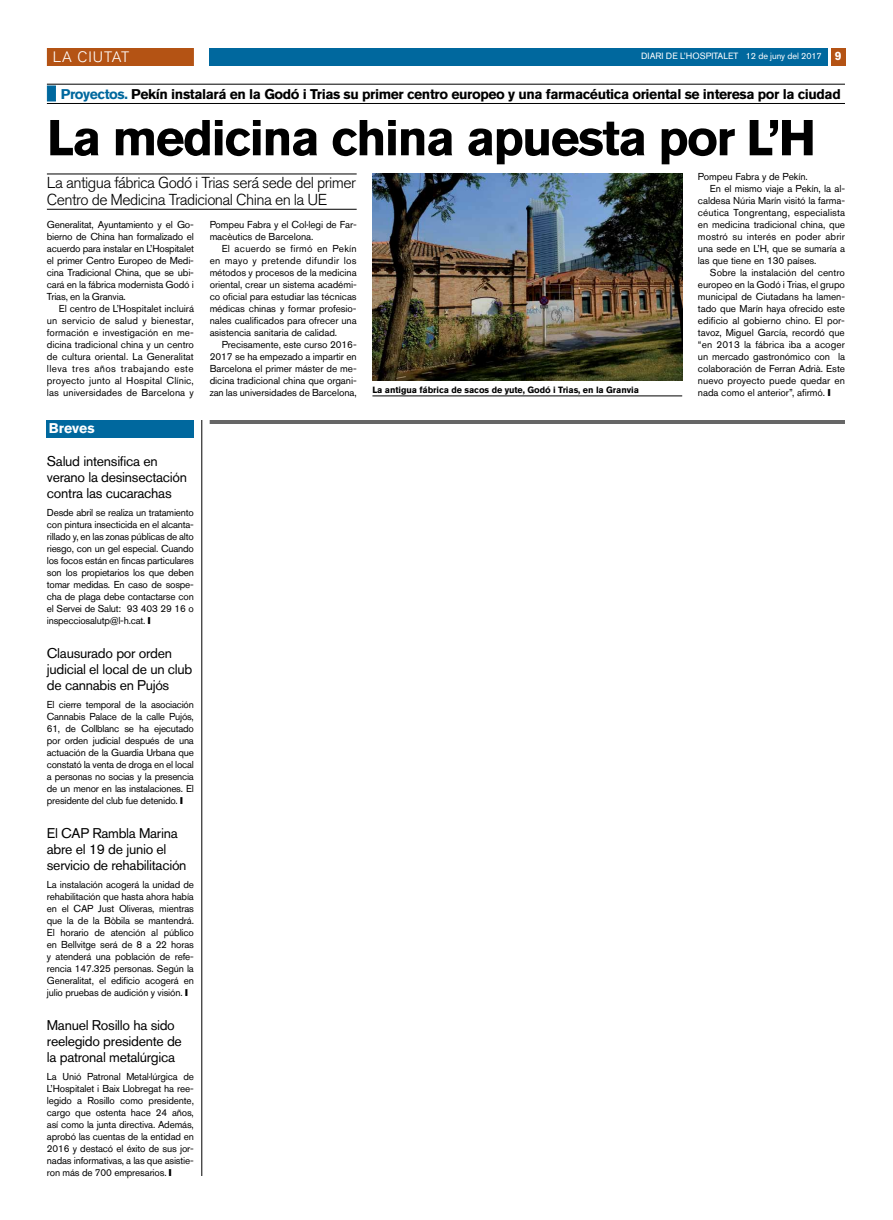
<style>
.page{position:relative;width:893px;height:1220px;background:#fff}
.page>*{position:absolute;margin:0;border:0;box-sizing:border-box;transform-origin:0 0}
.t1{font:700 50px "Akzidenz Grotesk BQ";letter-spacing:-.035em;color:#000}
.t2{font:300 15.8px/17px "Akzidenz Grotesk BQ";letter-spacing:-.035em;color:#000}
.t3{font:300 15px "Akzidenz Grotesk BQ";letter-spacing:.06em;color:#fff}
.t4{font:14px/16px "Akzidenz Grotesk BQ";letter-spacing:-.02em;color:#000}
.t5{font:700 14px "Akzidenz Grotesk BQ";letter-spacing:-.03em;color:#000}
.t6{font:700 14px "Akzidenz Grotesk BQ";color:#fff}
.t7{font:10px/12px "Akzidenz Grotesk BQ";letter-spacing:-.005em;color:#000;text-align:justify}
.t8{font:10px "Akzidenz Grotesk BQ";letter-spacing:.015em;color:#000}
.t9{font:700 9px "Akzidenz Grotesk BQ";letter-spacing:-.01em;color:#000}
.t10{font:9px "Akzidenz Grotesk BQ";color:#fff}
.s1{font-style:inherit}
.s2{font-weight:700;font-size:12px}
.s3{color:#00689e}
</style>
<div class="page">
<div style="left:210px;top:48px;width:618px;height:18px;background:#00689e"></div>
<div style="left:831px;top:48px;width:14px;height:18px;background:#b45314"></div>
<div style="left:47px;top:48px;width:147px;height:18px;background:#b45314"></div>
<hr style="left:210px;top:420px;width:635px;height:4px;background:#666">
<hr style="left:202px;top:420px;width:1px;height:756px;background:#000">
<div style="left:47px;top:420px;width:147px;height:18px;background:#00689e"></div>
<hr style="left:47px;top:84px;width:798px;height:1px;background:#000">
<hr style="left:47px;top:103px;width:798px;height:1px;background:#000">
<div style="left:47px;top:86px;width:9px;height:16px;background:#00689e;border:1px solid #00689e"></div>
<hr style="left:47px;top:174px;width:310px;height:1px;background:#000">
<hr style="left:47px;top:209px;width:310px;height:1px;background:#000">
<img style="left:372px;top:173px;width:310px;height:208px">
<hr style="left:372px;top:396px;width:310px;height:1px;background:#000">
<h3 class="t3" style="left:53px;top:49px;width:78px">la ciutat</h3>
<p class="t10" style="left:641px;top:51px;width:202px">DIARI DE L’HOSPITALET <span class="s1">12 de juny del 2017</span> <span class="s2">9</span></p>
<h3 class="t5" style="left:61px;top:86px;width:781px"><span class="s3">Proyectos.</span> Pekín instalará en la Godó i Trias su primer centro europeo y una farmacéutica oriental se interesa por la ciudad</h3>
<h1 class="t1" style="left:47px;top:109px;width:771px">La medicina china apuesta por L’H</h1>
<h2 class="t2" style="left:47px;top:174px;width:311px">La antigua fábrica Godó i Trias será sede del primer<br>Centro de Medicina Tradicional China en la U E</h2>
<p class="t7" style="left:698px;top:170px;width:111px">Pompeu Fabra y de Pekín.</p>
<p class="t7" style="left:710px;top:182px;width:137px">En el mismo viaje a Pekín, la al-</p>
<p class="t7" style="left:698px;top:194px;width:149px">caldesa Núria Marín visitó la farma-</p>
<p class="t7" style="left:698px;top:206px;width:149px">céutica Tongrentang, especialista</p>
<p class="t7" style="left:698px;top:218px;width:149px">en medicina tradicional china, que</p>
<p class="t8" style="left:698px;top:231px;width:148px">mostró su interés en poder abrir</p>
<p class="t7" style="left:698px;top:242px;width:149px">una sede en L’H, que se sumaría a</p>
<p class="t7" style="left:698px;top:254px;width:120px">las que tiene en 130 países.</p>
<p class="t7" style="left:710px;top:266px;width:136px">Sobre la instalación del centro</p>
<p class="t7" style="left:698px;top:278px;width:149px">europeo en la Godó i Trias, el grupo</p>
<p class="t7" style="left:698px;top:290px;width:149px">municipal de Ciutadans ha lamen-</p>
<p class="t7" style="left:698px;top:302px;width:149px">tado que Marín haya ofrecido este</p>
<p class="t7" style="left:698px;top:314px;width:148px">edificio al gobierno chino. El por-</p>
<p class="t7" style="left:698px;top:326px;width:148px">tavoz, Miguel García, recordó que</p>
<p class="t7" style="left:698px;top:338px;width:148px">“en 2013 la fábrica iba a acoger</p>
<p class="t7" style="left:698px;top:350px;width:149px">un mercado gastronómico con la</p>
<p class="t7" style="left:698px;top:362px;width:149px">colaboración de Ferran Adrià. Este</p>
<p class="t7" style="left:698px;top:374px;width:148px">nuevo proyecto puede quedar en</p>
<p class="t7" style="left:698px;top:386px;width:129px">nada como el anterior”, afirmó.</p>
<p class="t7" style="left:47px;top:218px;width:149px">Generalitat, Ayuntamiento y el Go&shy;bierno de China han formalizado el acuerdo para instalar en L’Hospitalet el primer Centro Europeo de Medi&shy;cina Tradicional China, que se ubi&shy;cará en la fábrica modernista Godó i Trias, en la Granvia.</p>
<p class="t7" style="left:47px;top:302px;width:149px;text-indent:12px">El centro de L’Hospitalet incluirá un servicio de salud y bienestar, formación e investigación en me&shy;dicina tradicional china y un centro de cultura oriental. La Generalitat lleva tres años trabajando este proyecto junto al Hospital Clínic, las universidades de Barcelona y</p>
<p class="t7" style="left:210px;top:218px;width:149px">Pompeu Fabra y el Col·legi de Far&shy;macèutics de Barcelona.</p>
<p class="t7" style="left:210px;top:242px;width:149px;text-indent:12px">El acuerdo se firmó en Pekín en mayo y pretende difundir los métodos y procesos de la medicina oriental, crear un sistema académi&shy;co oficial para estudiar las técnicas médicas chinas y formar profesio&shy;nales cualificados para ofrecer una asistencia sanitaria de calidad.</p>
<p class="t7" style="left:210px;top:338px;width:149px;text-indent:12px">Precisamente, este curso 2016- 2017 se ha empezado a impartir en Barcelona el primer máster de me&shy;dicina tradicional china que organi&shy;zan las universidades de Barcelona,</p>
<p class="t9" style="left:372px;top:384px;width:268px">La antigua fábrica de sacos de yute, Godó i Trias, en la Granvia</p>
<h3 class="t6" style="left:49px;top:420px;width:47px">Breves</h3>
<h3 class="t4" style="left:47px;top:453px;width:142px">Salud intensifica en verano la desinsectación contra las cucarachas</h3>
<p class="t7" style="left:47px;top:506px;width:149px">Desde abril se realiza un tratamiento con pintura insecticida en el alcanta&shy;rillado y, en las zonas públicas de alto riesgo, con un gel especial. Cuando los focos están en fincas particulares son los propietarios los que deben tomar medidas. En caso de sospe&shy;cha de plaga debe contactarse con el Servei de Salut: 93 403 29 16 o inspecciosalutp@l-h.cat.</p>
<h3 class="t4" style="left:47px;top:645px;width:147px">Clausurado por orden judicial el local de un club de cannabis en Pujós</h3>
<p class="t7" style="left:47px;top:698px;width:149px">El cierre temporal de la asociación Cannabis Palace de la calle Pujós, 61, de Collblanc se ha ejecutado por orden judicial después de una actuación de la Guardia Urbana que constató la venta de droga en el local a personas no socias y la presencia de un menor en las instalaciones. El presidente del club fue detenido.</p>
<h3 class="t4" style="left:47px;top:825px;width:141px">El CAP Rambla Marina abre el 19 de junio el servicio de rehabilitación</h3>
<p class="t7" style="left:47px;top:878px;width:149px">La instalación acogerá la unidad de rehabilitación que hasta ahora había en el CAP Just Oliveras, mientras que la de la Bòbila se mantendrá.<br>El horario de atención al público en Bellvitge será de 8 a 22 horas y atenderá una población de refe&shy;rencia 147.325 personas. Según la Generalitat, el edificio acogerá en julio pruebas de audición y visión.</p>
<h3 class="t4" style="left:47px;top:1017px;width:137px">Manuel Rosillo ha sido reelegido presidente de la patronal metalúrgica</h3>
<p class="t7" style="left:47px;top:1070px;width:149px">La Unió Patronal Metal·lúrgica de L’Hospitalet i Baix Llobregat ha ree&shy;legido a Rosillo como presidente, cargo que ostenta hace 24 años, así como la junta directiva. Además, aprobó las cuentas de la entidad en 2016 y destacó el éxito de sus jor&shy;nadas informativas, a las que asistie&shy;ron más de 700 empresarios.</p>
</div>
